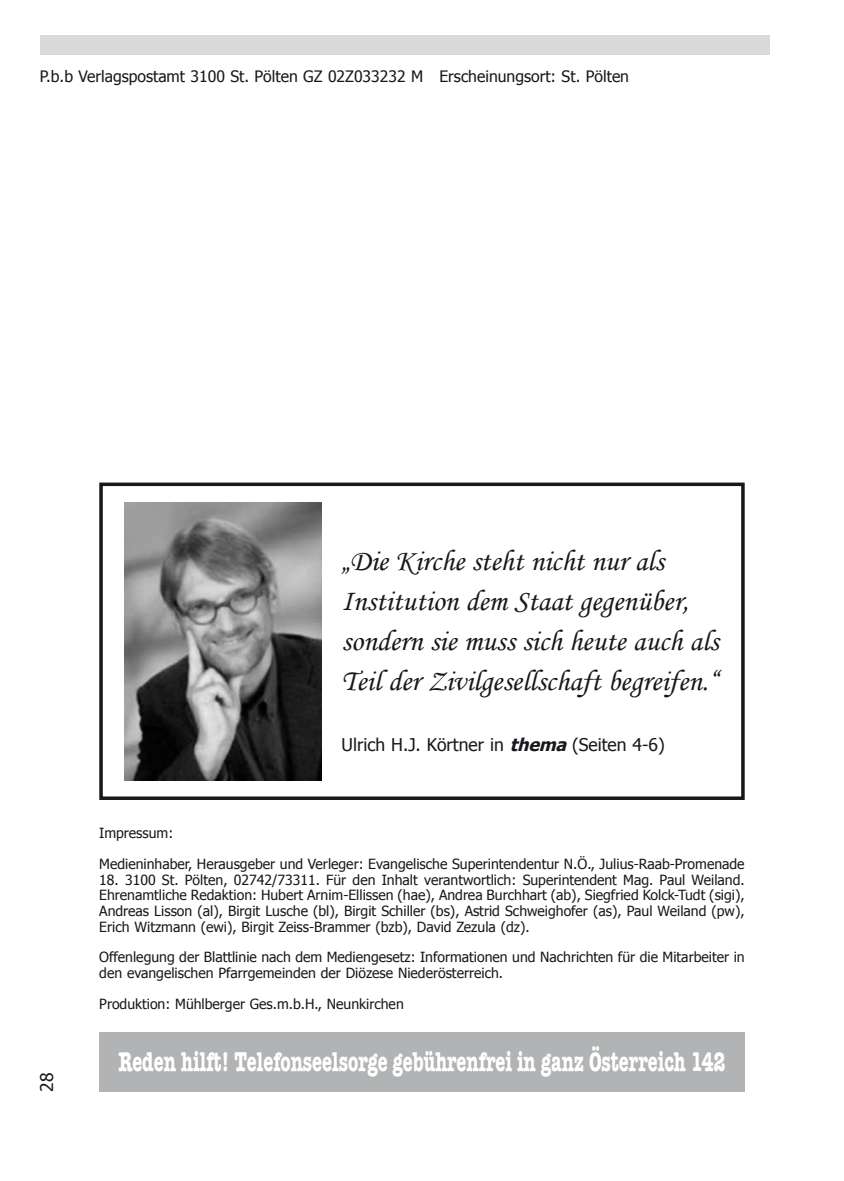
<style>
.page{position:relative;width:844px;height:1181px;background:#fff}
.page>*{position:absolute;margin:0;border:0;box-sizing:border-box;transform-origin:0 0}
.t1{font:29.75px/40.2px "Monotype Corsiva";color:#1a171c}
.t2{font:700 28px "American Typewriter";color:#fff;scale:.65 1}
.t3{font:17.5px "Tahoma";color:#1a171c}
.t4{font:15.75px "Tahoma";color:#1a171c}
.t5{font:14px/15.8px "Tahoma";color:#1a171c}
.s1{font-weight:700;font-style:italic}
</style>
<div class="page">
<div style="left:40px;top:35px;width:729px;height:20px;background:#d9dadb"></div>
<div style="left:99px;top:1032px;width:645px;height:59px;background:#b1b3b4"></div>
<div style="left:99px;top:482px;width:645px;height:318px;border:4px solid #1a171c"></div>
<img style="left:124px;top:502px;width:197px;height:278px">
<p class="t4" style="left:40px;top:65px;width:590px">P.b.b Verlagspostamt 3100 St. Pölten GZ 02Z033232 M Erscheinungsort: St. Pölten</p>
<p class="t3" style="left:35px;top:1091px;width:21px;rotate:-90deg">28</p>
<h1 class="t1" style="left:341px;top:540px;width:378px">„Die Kirche steht nicht nur als Institution dem Staat gegenüber, sondern sie muss sich heute auch als Teil der Zivilgesellschaft begreifen.“</h1>
<p class="t3" style="left:341px;top:733px;width:324px">Ulrich H.J. Körtner in <span class="s1">thema</span>(Seiten 4-6)</p>
<p class="t5" style="left:99px;top:817px;width:646px;line-height:30.6px">Impressum:<br>Medieninhaber, Herausgeber und Verleger: Evangelische Superintendentur N.Ö., Julius-Raab-Promenade</p>
<p class="t5" style="left:99px;top:871px;width:646px;text-align:justify">18. 3100 St. Pölten, 02742/73311. Für den Inhalt verantwortlich: Superintendent Mag. Paul Weiland.<br>Ehrenamtliche Redaktion: Hubert Arnim-Ellissen (hae), Andrea Burchhart (ab), Siegfried Kolck-Tudt (sigi), Andreas Lisson (al), Birgit Lusche (bl), Birgit Schiller (bs), Astrid Schweighofer (as), Paul Weiland (pw), Erich Witzmann (ewi), Birgit Zeiss-Brammer (bzb), David Zezula (dz).</p>
<p class="t5" style="left:99px;top:949px;width:646px">Offenlegung der Blattlinie nach dem Mediengesetz: Informationen und Nachrichten für die Mitarbeiter in den evangelischen Pfarrgemeinden der Diözese Niederösterreich.</p>
<p class="t5" style="left:99px;top:995px;width:306px">Produktion: Mühlberger Ges.m.b.H., Neunkirchen</p>
<h2 class="t2" style="left:118px;top:1037px;width:935px">Reden hilft! Telefonseelsorge gebührenfrei in ganz Österreich 142</h2>
</div>
